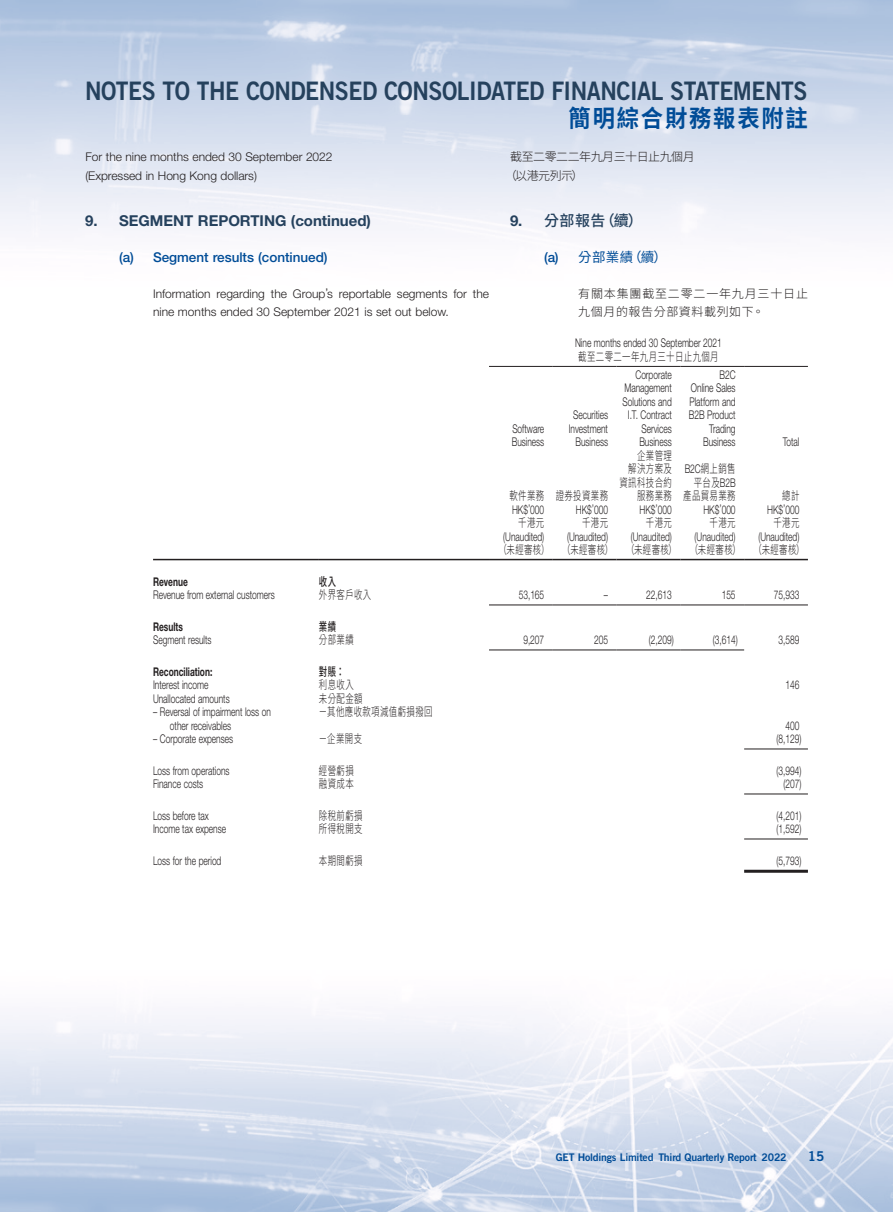
<style>
.page{position:relative;width:893px;height:1212px;background:#fff}
.page>*{position:absolute;margin:0;border:0;box-sizing:border-box;transform-origin:0 0}
.t1{font:25.5px "Trade Gothic LT Std Bd 2";letter-spacing:-.02em;color:#25415d;scale:.9 1}
.t2{font:700 24px "Source Han Sans TC";letter-spacing:.08em;color:#004c97;scale:.93 1}
.Heading_1{font:700 15px "Helvetica Neue LT Std";color:#25415d}
.C_Heading_1{font:500 15px "Source Han Sans TC";color:#25415d}
.Heading_2{font:500 13.5px "Helvetica Neue LT Std";color:#004c97}
.C_Heading_2{font:13.5px "Source Han Sans TC";color:#004c97}
.t3{font:13.5px "Trade Gothic LT Std Bd 2";color:#004c97}
.Body_Text{font:300 12px/13.5px "Helvetica Neue LT Std";color:#231f20;text-align:right;scale:.7 1}
.Body_Text-2{font:300 12px/13.5px "Source Han Sans TC";letter-spacing:.05em;color:#231f20;text-align:right;scale:.7 1}
.Body_Text-3{font:300 12px/18.5px "Helvetica Neue LT Std";color:#231f20}
.C_Body_Text{font:300 12px/18px "Source Han Sans TC";letter-spacing:.05em;color:#231f20}
.Body_Text-4{font:700 12px "Helvetica Neue LT Std";color:#231f20;scale:.7 1}
.C_Body_Text-2{font:300 12px/18.5px "Source Han Sans TC";letter-spacing:-.04em;color:#231f20}
.Body_Text-5{font:500 12px "Source Han Sans TC";color:#231f20;scale:.7 1}
.t4{font:10.5px "Trade Gothic LT Std Bd 2";letter-spacing:-.02em;color:#004c97}
.s1{font-family:"Helvetica Neue LT Std";font-weight:700}
.s2{font-family:"Helvetica Neue LT Std";font-weight:500}
.s3{font-family:"Helvetica Neue LT Std"}
</style>
<div class="page">
<img style="left:0;top:0;width:893px;height:1212px">
<hr style="left:489px;top:366px;width:64px;height:1px;background:#231f20">
<hr style="left:553px;top:366px;width:64px;height:1px;background:#231f20">
<hr style="left:617px;top:366px;width:63px;height:1px;background:#231f20">
<hr style="left:680px;top:366px;width:64px;height:1px;background:#231f20">
<hr style="left:744px;top:366px;width:64px;height:1px;background:#231f20">
<hr style="left:153px;top:559px;width:166px;height:1px;background:#231f20">
<hr style="left:319px;top:559px;width:170px;height:1px;background:#231f20">
<hr style="left:489px;top:559px;width:64px;height:1px;background:#231f20">
<hr style="left:553px;top:559px;width:64px;height:1px;background:#231f20">
<hr style="left:617px;top:559px;width:63px;height:1px;background:#231f20">
<hr style="left:680px;top:559px;width:64px;height:1px;background:#231f20">
<hr style="left:744px;top:559px;width:64px;height:1px;background:#231f20">
<hr style="left:489px;top:604px;width:64px;height:1px;background:#231f20">
<hr style="left:553px;top:604px;width:64px;height:1px;background:#231f20">
<hr style="left:617px;top:604px;width:63px;height:1px;background:#231f20">
<hr style="left:680px;top:604px;width:64px;height:1px;background:#231f20">
<hr style="left:744px;top:604px;width:64px;height:1px;background:#231f20">
<hr style="left:489px;top:649px;width:64px;height:1px;background:#231f20">
<hr style="left:553px;top:649px;width:64px;height:1px;background:#231f20">
<hr style="left:617px;top:649px;width:63px;height:1px;background:#231f20">
<hr style="left:680px;top:649px;width:64px;height:1px;background:#231f20">
<hr style="left:744px;top:748px;width:64px;height:1px;background:#231f20">
<hr style="left:744px;top:793px;width:64px;height:1px;background:#231f20">
<hr style="left:744px;top:838px;width:64px;height:1px;background:#231f20">
<hr style="left:744px;top:870px;width:64px;height:3px;background:#231f20">
<h1 class="t1" style="left:85px;top:75px;width:804px">NOTES TO THE CONDENSED CONSOLIDATED FINANCIAL STATEMENTS</h1>
<h2 class="t2" style="left:569px;top:105px;width:259px">簡明綜合財務報表附註</h2>
<p class="Body_Text-3" style="left:85px;top:148px;width:249px">For the nine months ended 30 September 2022 (Expressed in Hong Kong dollars)</p>
<p class="C_Body_Text-2" style="left:505px;top:148px;width:192px;text-indent:6px">截至二零二二年九月三十日止九個月（以港元列示）</p>
<p class="Heading_1" style="left:85px;top:211px;width:287px">9. SEGMENT REPORTING (continued)</p>
<p class="Heading_2" style="left:119px;top:249px;width:210px">(a) Segment results (continued)</p>
<p class="Body_Text-3" style="left:153px;top:284px;width:337px;line-height:18px">Information regarding the Group’s reportable segments for the nine months ended 30 September 2021 is set out below.</p>
<p class="C_Heading_1" style="left:510px;top:212px;width:134px"><span class="s1">9.</span> 分部報告（續）</p>
<p class="C_Heading_2" style="left:544px;top:249px;width:124px"><span class="s2">(a)</span> 分部業績（續）</p>
<p class="C_Body_Text" style="left:578px;top:285px;width:231px">有關本集團截至二零二一年九月三十日止九個月的報告分部資料載列如下。</p>
<p class="Body_Text" style="left:512px;top:422px;width:47px">Software</p>
<p class="Body_Text" style="left:512px;top:435px;width:48px">Business</p>
<p class="Body_Text" style="left:575px;top:336px;width:211px">Nine months ended 30 September 2021</p>
<p class="Body_Text-2" style="left:578px;top:350px;width:202px">截至二零二一年九月三十日止九個月</p>
<p class="Body_Text" style="left:573px;top:408px;width:52px">Securities</p>
<p class="Body_Text" style="left:569px;top:422px;width:58px">Investment</p>
<p class="Body_Text" style="left:576px;top:435px;width:48px">Business</p>
<p class="Body_Text" style="left:635px;top:368px;width:54px">Corporate</p>
<p class="Body_Text" style="left:624px;top:381px;width:69px">Management</p>
<p class="Body_Text" style="left:622px;top:395px;width:72px">Solutions and</p>
<p class="Body_Text" style="left:628px;top:408px;width:64px">I.T. Contract</p>
<p class="Body_Text" style="left:641px;top:422px;width:45px">Services</p>
<p class="Body_Text" style="left:639px;top:435px;width:48px">Business</p>
<p class="Body_Text" style="left:719px;top:368px;width:25px">B2C</p>
<p class="Body_Text" style="left:689px;top:381px;width:69px">Online Sales<br>Platform and<br>B2B Product<br>Trading<br>Business</p>
<p class="Body_Text-2" style="left:509px;top:489px;width:51px">軟件業務</p>
<p class="Body_Text-2" style="left:556px;top:489px;width:76px">證券投資業務</p>
<p class="Body_Text-2" style="left:637px;top:449px;width:51px">企業管理</p>
<p class="Body_Text-2" style="left:628px;top:462px;width:64px">解決方案及</p>
<p class="Body_Text-2" style="left:619px;top:476px;width:76px">資訊科技合約</p>
<p class="Body_Text-2" style="left:637px;top:489px;width:51px">服務業務</p>
<p class="Body_Text-2" style="left:683px;top:462px;width:76px"><span class="s3">B2C</span>網上銷售平台及<span class="s3">B2B</span>產品貿易業務</p>
<p class="Body_Text" style="left:783px;top:435px;width:25px">Total</p>
<p class="Body_Text-2" style="left:782px;top:489px;width:26px">總計</p>
<p class="Body_Text" style="left:512px;top:503px;width:48px">HK$’000</p>
<p class="Body_Text" style="left:576px;top:503px;width:48px">HK$’000</p>
<p class="Body_Text" style="left:640px;top:503px;width:48px">HK$’000</p>
<p class="Body_Text" style="left:703px;top:503px;width:48px">HK$’000</p>
<p class="Body_Text" style="left:767px;top:503px;width:48px">HK$’000</p>
<p class="Body_Text-2" style="left:518px;top:516px;width:39px">千港元</p>
<p class="Body_Text-2" style="left:582px;top:516px;width:39px">千港元</p>
<p class="Body_Text-2" style="left:646px;top:516px;width:39px">千港元</p>
<p class="Body_Text-2" style="left:710px;top:516px;width:39px">千港元</p>
<p class="Body_Text-2" style="left:773px;top:516px;width:39px">千港元</p>
<p class="Body_Text" style="left:503px;top:530px;width:60px">(Unaudited)</p>
<p class="Body_Text" style="left:567px;top:530px;width:60px">(Unaudited)</p>
<p class="Body_Text" style="left:631px;top:530px;width:60px">(Unaudited)</p>
<p class="Body_Text" style="left:695px;top:530px;width:60px">(Unaudited)</p>
<p class="Body_Text" style="left:758px;top:530px;width:60px">(Unaudited)</p>
<p class="Body_Text-2" style="left:498px;top:543px;width:74px">（未經審核）</p>
<p class="Body_Text-2" style="left:562px;top:543px;width:74px">（未經審核）</p>
<p class="Body_Text-2" style="left:626px;top:543px;width:74px">（未經審核）</p>
<p class="Body_Text-2" style="left:690px;top:543px;width:74px">（未經審核）</p>
<p class="Body_Text-2" style="left:754px;top:543px;width:74px">（未經審核）</p>
<p class="Body_Text-4" style="left:153px;top:574px;width:51px">Revenue</p>
<p class="Body_Text-5" style="left:319px;top:575px;width:26px">收入</p>
<p class="Body_Text" style="left:153px;top:588px;width:175px">Revenue from external customers</p>
<p class="Body_Text-2" style="left:319px;top:588px;width:76px">外界客戶收入</p>
<p class="Body_Text" style="left:519px;top:588px;width:38px">53,165</p>
<p class="Body_Text" style="left:604px;top:588px;width:7px">–</p>
<p class="Body_Text" style="left:646px;top:588px;width:38px">22,613</p>
<p class="Body_Text" style="left:722px;top:588px;width:21px">155</p>
<p class="Body_Text" style="left:774px;top:588px;width:38px">75,933</p>
<p class="Body_Text-4" style="left:153px;top:619px;width:44px">Results</p>
<p class="Body_Text-5" style="left:319px;top:620px;width:26px">業績</p>
<p class="Body_Text" style="left:153px;top:633px;width:85px">Segment results</p>
<p class="Body_Text-2" style="left:319px;top:633px;width:51px">分部業績</p>
<p class="Body_Text" style="left:523px;top:633px;width:31px">9,207</p>
<p class="Body_Text" style="left:594px;top:633px;width:21px">205</p>
<p class="Body_Text" style="left:649px;top:633px;width:37px">(2,209)</p>
<p class="Body_Text" style="left:713px;top:633px;width:37px">(3,614)</p>
<p class="Body_Text" style="left:778px;top:633px;width:31px">3,589</p>
<p class="Body_Text-4" style="left:153px;top:664px;width:86px">Reconciliation:</p>
<p class="Body_Text-5" style="left:319px;top:665px;width:38px">對賬：</p>
<p class="Body_Text" style="left:153px;top:678px;width:81px">Interest income</p>
<p class="Body_Text-2" style="left:319px;top:678px;width:51px">利息收入</p>
<p class="Body_Text" style="left:785px;top:678px;width:21px">146</p>
<p class="Body_Text" style="left:153px;top:692px;width:111px">Unallocated amounts</p>
<p class="Body_Text-2" style="left:319px;top:692px;width:64px">未分配金額</p>
<p class="Body_Text" style="left:170px;top:705px;width:146px;text-align:left;text-indent:-17px">– Reversal of impairment loss on other receivables</p>
<p class="Body_Text-2" style="left:319px;top:705px;width:164px">－其他應收款項減值虧損撥回</p>
<p class="Body_Text" style="left:785px;top:719px;width:21px">400</p>
<p class="Body_Text" style="left:153px;top:732px;width:116px">– Corporate expenses</p>
<p class="Body_Text-2" style="left:319px;top:732px;width:63px">－企業開支</p>
<p class="Body_Text" style="left:776px;top:732px;width:37px">(8,129)</p>
<p class="Body_Text" style="left:153px;top:764px;width:111px">Loss from operations</p>
<p class="Body_Text-2" style="left:319px;top:764px;width:51px">經營虧損</p>
<p class="Body_Text" style="left:776px;top:764px;width:37px">(3,994)</p>
<p class="Body_Text" style="left:153px;top:777px;width:73px">Finance costs</p>
<p class="Body_Text-2" style="left:319px;top:777px;width:51px">融資成本</p>
<p class="Body_Text" style="left:783px;top:777px;width:27px">(207)</p>
<p class="Body_Text" style="left:153px;top:809px;width:81px">Loss before tax</p>
<p class="Body_Text-2" style="left:319px;top:809px;width:64px">除稅前虧損</p>
<p class="Body_Text" style="left:776px;top:809px;width:37px">(4,201)</p>
<p class="Body_Text" style="left:153px;top:822px;width:106px">Income tax expense</p>
<p class="Body_Text-2" style="left:319px;top:822px;width:64px">所得稅開支</p>
<p class="Body_Text" style="left:776px;top:822px;width:37px">(1,592)</p>
<p class="Body_Text" style="left:153px;top:854px;width:99px">Loss for the period</p>
<p class="Body_Text-2" style="left:319px;top:854px;width:64px">本期間虧損</p>
<p class="Body_Text" style="left:776px;top:854px;width:37px">(5,793)</p>
<p class="t4" style="left:556px;top:1150px;width:232px">GET Holdings Limited Third Quarterly Report 2022</p>
<p class="t3" style="left:808px;top:1148px;width:18px">15</p>
</div>
